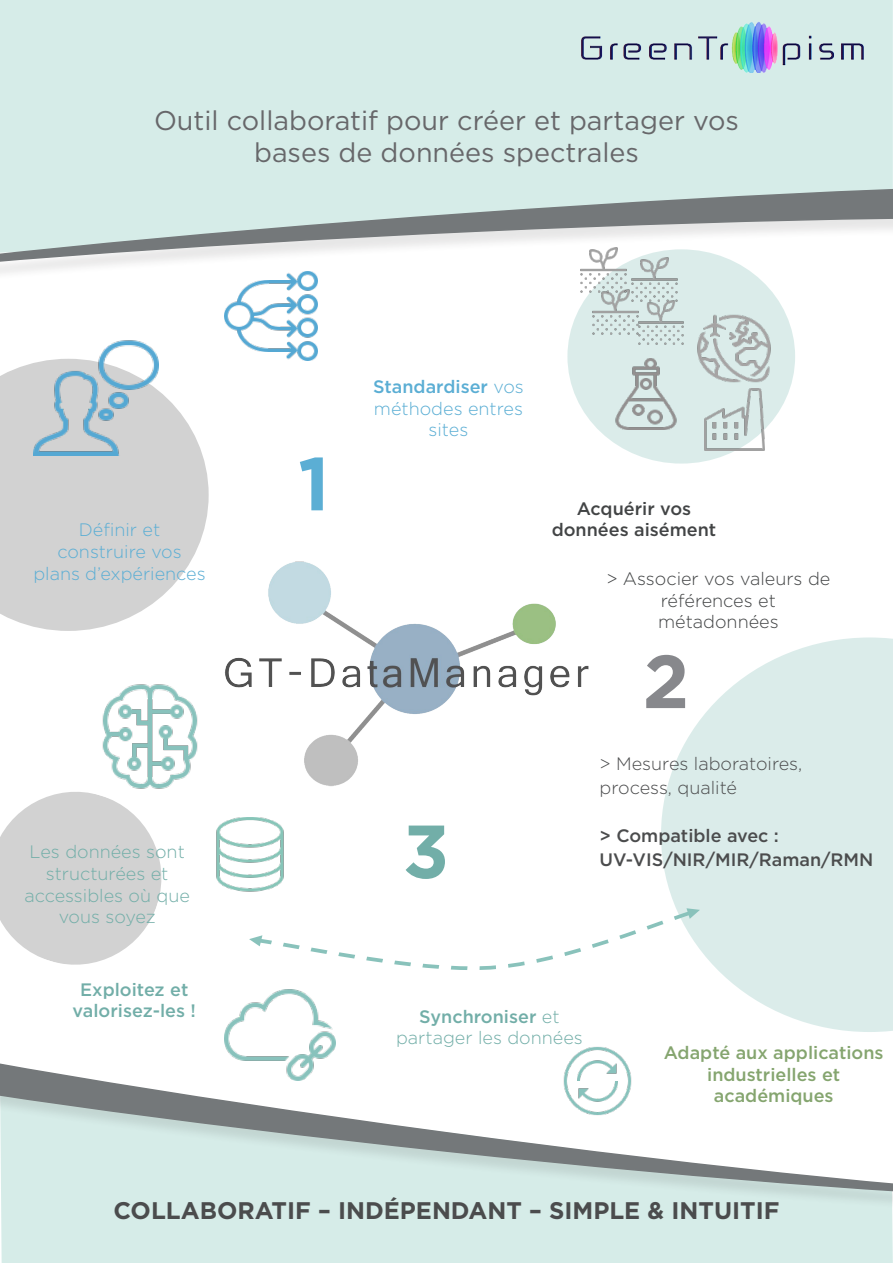
<style>
.page{position:relative;width:893px;height:1263px;background:#fff}
.page>*{position:absolute;margin:0;border:0;box-sizing:border-box;transform-origin:0 0}
.t1{font:700 75px "Gotham";color:#5baed4}
.t2{font:700 75px "Gotham";color:#72aea8}
.t3{font:700 75px "Gotham";color:#87888c}
.t4{font:27px/32.4px "Gotham";color:#67676a;text-align:center}
.t5{font:700 24px "Gotham";color:#4b4c4d}
.t6{font:300 18px/21.6px "Gotham";color:#5baed4;text-align:center}
.t7{font:300 18px/21.6px "Gotham";color:#72aea8;text-align:center}
.t8{font:500 18px "Gotham";color:#85a56f}
.t9{font:300 18px/21.6px "Gotham";color:#424445;text-align:center}
.t10{font:500 18px "Gotham";color:#4b4c4d}
.t11{font:500 18px/21.6px "Gotham";color:#72aea8;text-align:center}
.t12{font:300 18px "Gotham";color:#4b4c4d}
.t13{font:500 18px "Gotham";color:#424445}
.s1{font-weight:500}
.s2{font-weight:300}
</style>
<div class="page">
<div style="left:0;top:0;width:893px;height:182px;background:#d6ece8"></div>
<svg style="left:0;top:182px;width:893px;height:104px"></svg>
<div style="left:1px;top:1218px;width:892px;height:45px;background:#d6ece8"></div>
<div style="left:0;top:1028px;width:893px;height:190px;background:#d6ece8"></div>
<svg style="left:0;top:1028px;width:893px;height:173px"></svg>
<img style="left:562px;top:1045px;width:72px;height:72px">
<img style="left:225px;top:272px;width:92px;height:88px">
<img style="left:216px;top:817px;width:33px;height:75px">
<img style="left:577px;top:20px;width:293px;height:52px">
<svg style="left:662px;top:637px;width:231px;height:395px;background:#e0eeed"></svg>
<img style="left:102px;top:684px;width:96px;height:94px">
<div style="left:567px;top:249px;width:228px;height:215px;background:#dbecea;border-radius:50%"></div>
<img style="left:630px;top:253px;width:48px;height:43px">
<img style="left:704px;top:389px;width:60px;height:61px">
<img style="left:697px;top:314px;width:74px;height:69px">
<img style="left:592px;top:286px;width:51px;height:49px">
<img style="left:615px;top:359px;width:62px;height:71px">
<img style="left:634px;top:296px;width:50px;height:49px">
<svg style="left:0;top:359px;width:209px;height:272px;fill:#d2d2d2"></svg>
<img style="left:33px;top:340px;width:125px;height:115px">
<svg style="left:0;top:770px;width:183px;height:195px"></svg>
<img style="left:224px;top:1003px;width:111px;height:78px">
<svg style="left:249px;top:810px;width:453px;height:229px"></svg>
<img style="left:576px;top:244px;width:54px;height:52px">
<img style="left:224px;top:561px;width:365px;height:225px">
<p class="t4" style="left:154px;top:103px;width:586px">Outil collaboratif pour créer et partager vos bases de données spectrales</p>
<p class="t6" style="left:33px;top:519px;width:174px">Définir et construire vos plans d’expériences</p>
<p class="t7" style="left:30px;top:841px;width:157px">Les données sont structurées et</p>
<p class="t7" style="left:24px;top:884px;width:167px">accessibles où que vous soyez</p>
<p class="t11" style="left:73px;top:978px;width:125px">Exploitez et valorisez-les !</p>
<p class="t1" style="left:298px;top:434px;width:33px">1</p>
<p class="t6" style="left:373px;top:375px;width:152px"><span class="s1">Standardiser</span> vos méthodes entres sites</p>
<p class="t2" style="left:403px;top:802px;width:48px">3</p>
<p class="t13" style="left:577px;top:496px;width:116px">Acquérir vos</p>
<p class="t13" style="left:552px;top:518px;width:166px">données aisément</p>
<p class="t9" style="left:606px;top:567px;width:226px">&gt; Associer vos valeurs de références et</p>
<p class="t9" style="left:658px;top:610px;width:122px">métadonnées</p>
<p class="t3" style="left:643px;top:632px;width:48px">2</p>
<p class="t12" style="left:600px;top:752px;width:204px">&gt; Mesures laboratoires,</p>
<p class="t12" style="left:600px;top:776px;width:139px">process, qualité</p>
<p class="t10" style="left:600px;top:823px;width:181px">&gt; Compatible avec :</p>
<p class="t10" style="left:600px;top:847px;width:275px">UV-VIS/NIR/MIR/Raman/RMN</p>
<p class="t11" style="left:419px;top:1005px;width:142px">Synchroniser <span class="s2">et</span></p>
<p class="t7" style="left:396px;top:1026px;width:188px">partager les données</p>
<p class="t8" style="left:664px;top:1041px;width:221px">Adapté aux applications</p>
<p class="t8" style="left:707px;top:1062px;width:135px">industrielles et</p>
<p class="t8" style="left:714px;top:1084px;width:121px">académiques</p>
<p class="t5" style="left:113px;top:1195px;width:668px">COLLABORATIF – INDÉPENDANT – SIMPLE &amp; INTUITIF</p>
</div>
